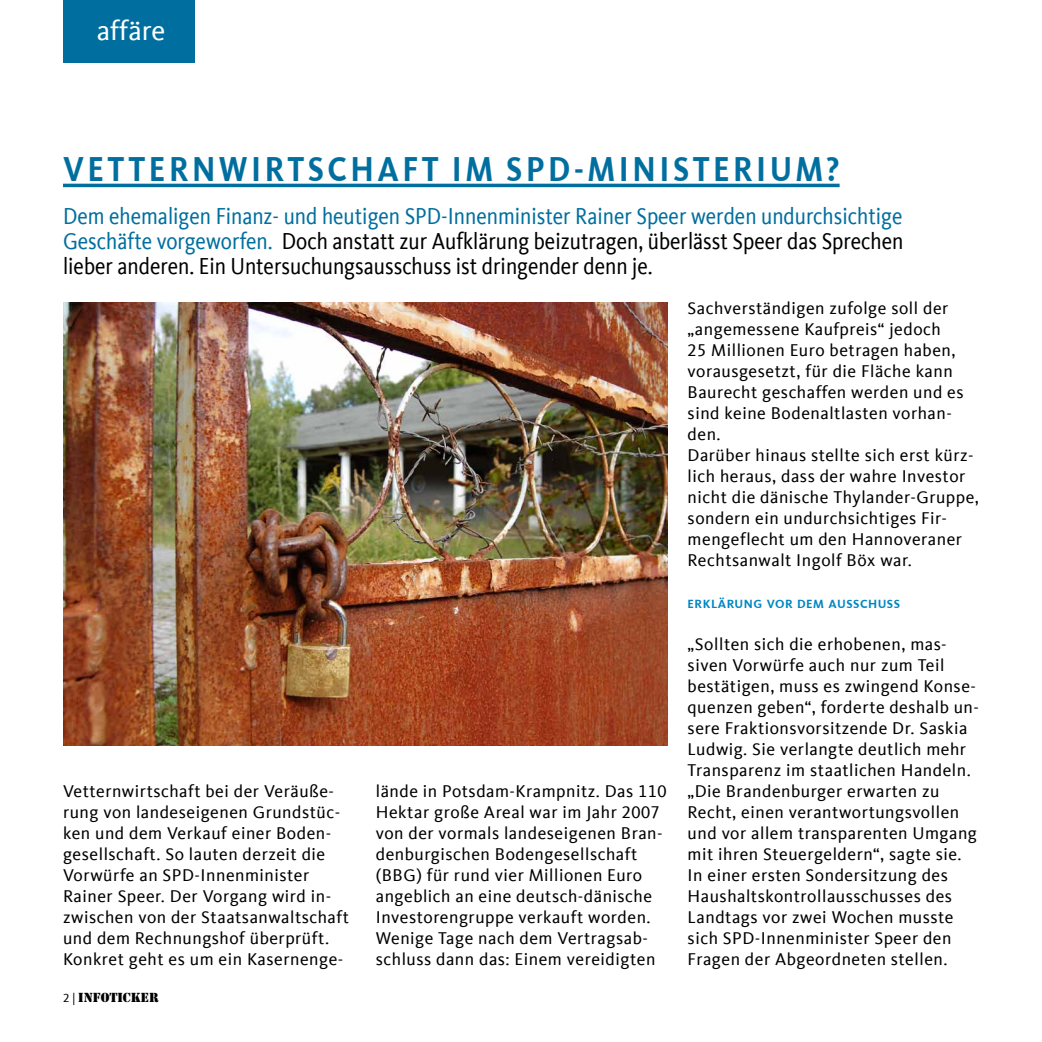
<style>
.page{position:relative;width:1042px;height:1042px;background:#fff}
.page>*{position:absolute;margin:0;border:0;box-sizing:border-box;transform-origin:0 0}
.t1{font:700 35.52px "CDU Kievit Tab";letter-spacing:.11em;color:#006f9f;scale:.88 1}
.t2{font:28px "CDU Kievit Tab";color:#fff}
.t3{font:23.8px/25.2px "CDU Kievit Tab";color:#000;text-align:justify;scale:.88 1}
.t4{font:17.5px/21px "CDU Kievit Tab";letter-spacing:.03em;color:#000}
.t5{font:700 12.25px "CDU Kievit Tab";letter-spacing:.045em;color:#0087c1}
.t6{font:12.25px "Stencil Std";color:#000}
.s1{color:#006f9f}
.s2{font-family:"CDU Kievit Tab"}
</style>
<div class="page">
<div style="left:63px;top:0;width:131px;height:63px;background:#006f9f"></div>
<hr style="left:63px;top:184px;width:776px;height:3px;background:#006f9f">
<img style="left:63px;top:303px;width:604px;height:443px">
<h2 class="t2" style="left:97px;top:15px;width:70px">affäre</h2>
<h1 class="t1" style="left:63px;top:148px;width:884px">VETTERNWIRTSCHAFT IM SPD-MINISTERIUM?</h1>
<p class="t3" style="left:63px;top:203px;width:956px"><span class="s1">Dem ehemaligen Finanz- und heutigen SPD-Innenminister Rainer Speer werden undurchsichtige Geschäfte vorgeworfen.</span> Doch anstatt zur Aufklärung beizutragen, überlässt Speer das Sprechen lieber anderen. Ein Untersuchungsausschuss ist dringender denn je.</p>
<p class="t4" style="left:63px;top:780px;width:287px">Vetternwirtschaft bei der Veräuße&shy;rung von landeseigenen Grundstüc&shy;ken und dem Verkauf einer Boden&shy;gesellschaft. So lauten derzeit die Vorwürfe an SPD-Innenminister Rainer Speer. Der Vorgang wird in&shy;zwischen von der Staatsanwaltschaft und dem Rechnungshof überprüft.<br>Konkret geht es um ein Kasernenge-</p>
<p class="t4" style="left:376px;top:780px;width:292px">lände in Potsdam-Krampnitz. Das 110<br>Hektar große Areal war im Jahr 2007 von der vormals landeseigenen Bran&shy;denburgischen Bodengesellschaft (BBG) für rund vier Millionen Euro angeblich an eine deutsch-dänische Investorengruppe verkauft worden.<br>Wenige Tage nach dem Vertragsab&shy;schluss dann das: Einem vereidigten</p>
<p class="t6" style="left:63px;top:989px;width:97px"><span class="s2">2 |</span> INFOTICKER</p>
<p class="t4" style="left:687px;top:298px;width:293px">Sachverständigen zufolge soll der „angemessene Kaufpreis“ jedoch<br>25 Millionen Euro betragen haben, vorausgesetzt, für die Fläche kann<br>Baurecht geschaffen werden und es sind keine Bodenaltlasten vorhan&shy;den.<br>Darüber hinaus stellte sich erst kürz&shy;lich heraus, dass der wahre Investor nicht die dänische Thylander-Gruppe, sondern ein undurchsichtiges Fir&shy;mengeflecht um den Hannoveraner<br>Rechtsanwalt Ingolf Böx war.</p>
<p class="t5" style="left:687px;top:597px;width:214px">ERKLÄRUNG VOR DEM AUSSCHUSS</p>
<p class="t4" style="left:687px;top:634px;width:293px">„Sollten sich die erhobenen, mas&shy;siven Vorwürfe auch nur zum Teil bestätigen, muss es zwingend Konse&shy;quenzen geben“, forderte deshalb un&shy;sere Fraktionsvorsitzende Dr. Saskia Ludwig. Sie verlangte deutlich mehr Transparenz im staatlichen Handeln. „Die Brandenburger erwarten zu Recht, einen verantwortungsvollen und vor allem transparenten Umgang mit ihren Steuergeldern“, sagte sie.<br>In einer ersten Sondersitzung des Haushaltskontrollausschusses des Landtags vor zwei Wochen musste sich SPD-Innenminister Speer den Fragen der Abgeordneten stellen.</p>
</div>
